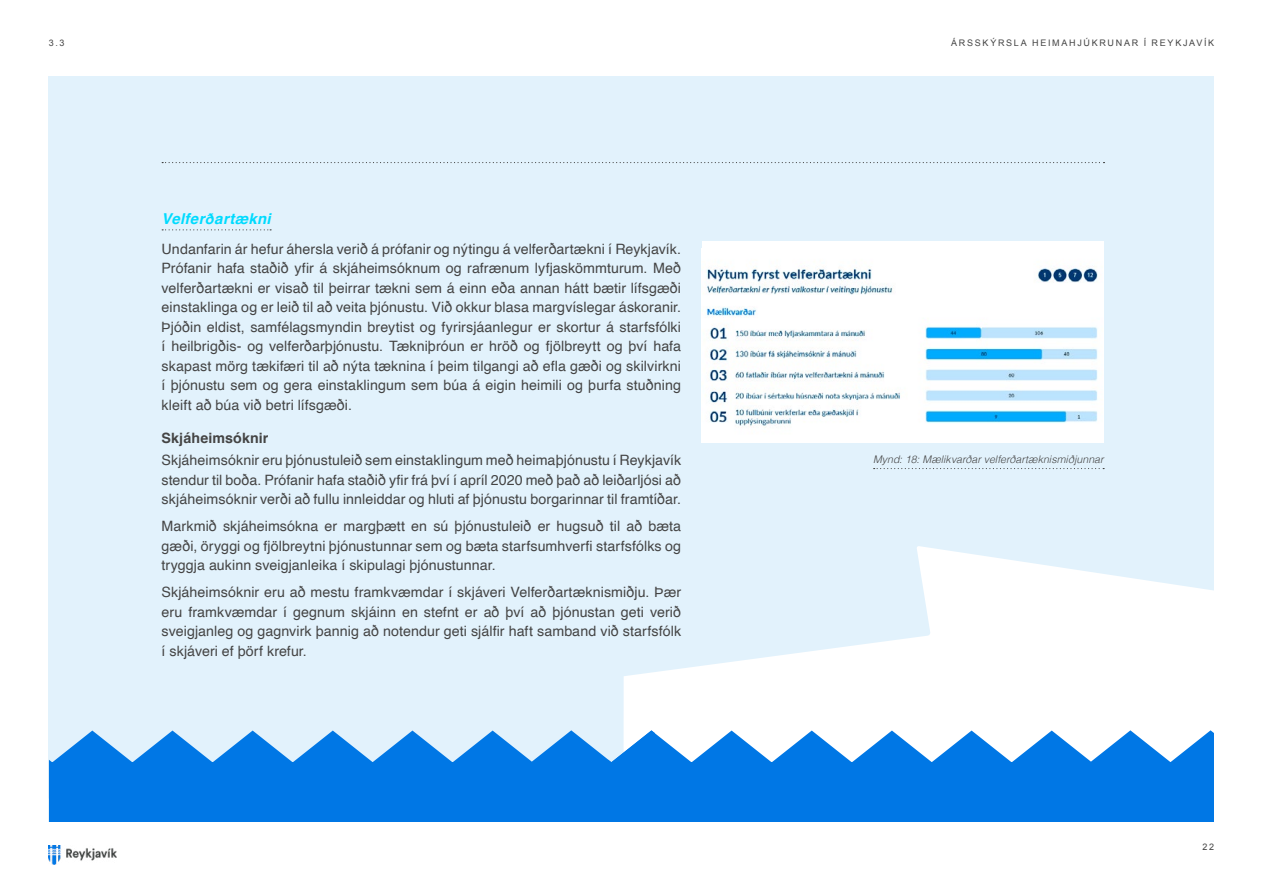
<style>
.page{position:relative;width:1263px;height:893px;background:#fff}
.page>*{position:absolute;margin:0;border:0;box-sizing:border-box;transform-origin:0 0}
.t1{font:italic 700 15px "Helvetica";letter-spacing:.025em;color:#00dbff}
.t2{font:14.25px/19.5px "Helvetica";letter-spacing:.005em;color:#444;text-align:justify}
.t3{font:700 14.25px "Helvetica";letter-spacing:.01em;color:#444}
.t4{font:italic 300 10.5px "Helvetica";letter-spacing:.005em;color:#444}
.t5{font:9px "Arial";letter-spacing:.19em;color:#444}
</style>
<div class="page">
<img style="left:49px;top:845px;width:68px;height:19px">
<div style="left:49px;top:77px;width:1165px;height:653px;background:#e2f2fc"></div>
<svg style="left:162px;top:162px;width:942px;height:1px"></svg>
<svg style="left:162px;top:229px;width:109px;height:1px"></svg>
<div style="left:702px;top:241px;width:401px;height:201px;background:#fff"></div>
<img style="left:706px;top:267px;width:392px;height:161px">
<svg style="left:874px;top:468px;width:230px;height:1px"></svg>
<svg style="left:623px;top:546px;width:591px;height:184px"></svg>
<div style="left:49px;top:762px;width:606px;height:60px;background:#0077e5"></div>
<div style="left:608px;top:762px;width:606px;height:60px;background:#0077e5"></div>
<svg style="left:49px;top:730px;width:1165px;height:32px"></svg>
<p class="t5" style="left:49px;top:37px;width:17px">3.3</p>
<p class="t1" style="left:162px;top:209px;width:111px">Velferðartækni</p>
<p class="t2" style="left:162px;top:240px;width:521px">Undanfarin ár hefur áhersla verið á prófanir og nýtingu á velferðartækni í Reykjavík.<br>Prófanir hafa staðið yfir á skjáheimsóknum og rafrænum lyfjaskömmturum. Með velferðartækni er visað til þeirrar tækni sem á einn eða annan hátt bætir lífsgæði einstaklinga og er leið til að veita þjónustu. Við okkur blasa margvíslegar áskoranir.<br>Þjóðin eldist, samfélagsmyndin breytist og fyrirsjáanlegur er skortur á starfsfólki í heilbrigðis- og velferðarþjónustu. Tækniþróun er hröð og fjölbreytt og því hafa skapast mörg tækifæri til að nýta tæknina í þeim tilgangi að efla gæði og skilvirkni í þjónustu sem og gera einstaklingum sem búa á eigin heimili og þurfa stuðning kleift að búa við betri lífsgæði.</p>
<p class="t3" style="left:162px;top:429px;width:108px">Skjáheimsóknir</p>
<p class="t2" style="left:162px;top:451px;width:521px">Skjáheimsóknir eru þjónustuleið sem einstaklingum með heimaþjónustu í Reykjavík stendur til boða. Prófanir hafa staðið yfir frá því í apríl 2020 með það að leiðarljósi að skjáheimsóknir verði að fullu innleiddar og hluti af þjónustu borgarinnar til framtíðar.</p>
<p class="t2" style="left:162px;top:517px;width:521px">Markmið skjáheimsókna er margþætt en sú þjónustuleið er hugsuð til að bæta gæði, öryggi og fjölbreytni þjónustunnar sem og bæta starfsumhverfi starfsfólks og tryggja aukinn sveigjanleika í skipulagi þjónustunnar.</p>
<p class="t2" style="left:162px;top:583px;width:521px">Skjáheimsóknir eru að mestu framkvæmdar í skjáveri Velferðartæknismiðju. Þær eru framkvæmdar í gegnum skjáinn en stefnt er að því að þjónustan geti verið sveigjanleg og gagnvirk þannig að notendur geti sjálfir haft samband við starfsfólk í skjáveri ef þörf krefur.</p>
<p class="t5" style="left:951px;top:37px;width:265px">ÁRSSKÝRSLA HEIMAHJÚKRUNAR Í REYKJAVÍK</p>
<p class="t4" style="left:873px;top:450px;width:232px">Mynd: 18: Mælikvarðar velferðartæknismiðjunnar</p>
<p class="t5" style="left:1202px;top:840px;width:13px">22</p>
</div>
